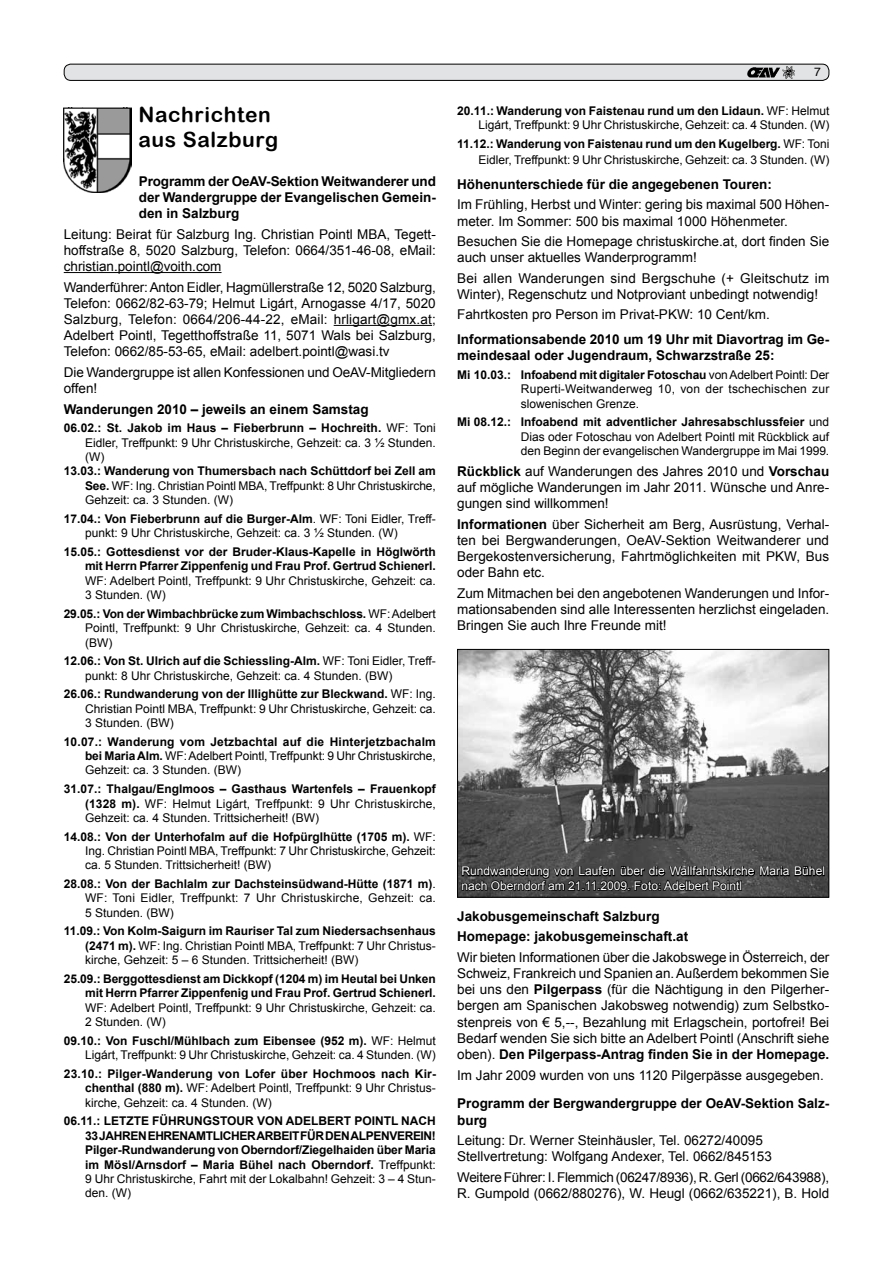
<style>
.page{position:relative;width:893px;height:1263px;background:#fff}
.page>*{position:absolute;margin:0;border:0;box-sizing:border-box;transform-origin:0 0}
.t1{font:21px/25.2px "Arial Rounded MT Bold";letter-spacing:.03em;color:#000}
.t2{font:13.5px/16.2px "Arial";color:#000}
.t3{font:700 13.5px/16.2px "Arial";color:#000}
.t4{font:13.5px/16.2px "Arial";letter-spacing:-.02em;color:#000}
.t5{font:12px/14.4px "Arial";color:#000;text-align:justify}
.t6{font:700 12px/14.4px "Arial";letter-spacing:-.005em;color:#000;text-align:right}
.t7{font:12px/14.4px "Arial";color:#fff}
.t8{font:12px "Helvetica";color:#000}
.s1{font-weight:700}
.s2{font-weight:400}
</style>
<div class="page">
<div style="left:64px;top:64px;width:765px;height:16px;background:#e2e3e4;border-radius:7px"></div>
<div style="left:64px;top:64px;width:765px;height:17px;border:1px solid #000;border-radius:7px"></div>
<img style="left:747px;top:67px;width:28px;height:10px">
<svg style="left:775px;top:66px;width:20px;height:13px"></svg>
<img style="left:64px;top:107px;width:68px;height:85px">
<hr style="left:64px;top:272px;width:158px;height:1px;background:#000">
<hr style="left:334px;top:325px;width:98px;height:1px;background:#000">
<img style="left:459px;top:651px;width:368px;height:244px">
<div style="left:457px;top:649px;width:372px;height:248px;border:1px solid #000"></div>
<svg style="left:461px;top:854px;width:364px;height:38px;background:#363636"></svg>
<h1 class="t1" style="left:138px;top:101px;width:141px">Nachrichten aus Salzburg</h1>
<p class="t3" style="left:139px;top:173px;width:299px;text-align:justify">Programm der OeAV-Sektion Weitwanderer und der Wandergruppe der Evangelischen Gemein&shy;den in Salzburg</p>
<p class="t2" style="left:64px;top:226px;width:374px;text-align:justify">Leitung: Beirat für Salzburg Ing. Christian Pointl MBA, Tegett&shy;hoffstraße 8, 5020 Salzburg, Telefon: 0664/351-46-08, eMail: christian. pointl@voith.com</p>
<p class="t2" style="left:64px;top:279px;width:374px;text-align:justify">Wanderführer: Anton Eidler, Hagmüllerstraße 12, 5020 Salzburg, Telefon: 0662/82-63-79; Helmut Ligárt, Arnogasse 4/17, 5020<br>Salzburg, Telefon: 0664/206-44-22, eMail: hrligart@gmx. at; Adelbert Pointl, Tegetthoffstraße 11, 5071 Wals bei Salzburg, Telefon: 0662/85-53-65, eMail: adelbert. pointl@wasi.tv</p>
<p class="t2" style="left:64px;top:364px;width:374px">Die Wandergruppe ist allen Konfessionen und OeAV-Mitgliedern offen!</p>
<p class="t3" style="left:64px;top:401px;width:306px">Wanderungen 2010 – jeweils an einem Samstag</p>
<p class="t5" style="left:85px;top:421px;width:352px;text-align:left;text-indent:-21px"><span class="s1">06.02.: St. Jakob im Haus – Fieberbrunn – Hochreith.</span> WF: Toni<br>Eidler, Treffpunkt: 9 Uhr Christuskirche, Gehzeit: ca. 3 ½ Stunden. (W)</p>
<p class="t5" style="left:85px;top:464px;width:352px;text-indent:-21px"><span class="s1">13.03.: Wanderung von Thumersbach nach Schüttdorf bei Zell am See.</span> WF: Ing. Christian Pointl MBA, Treffpunkt: 8 Uhr Christuskirche, Gehzeit: ca. 3 Stunden. (W)</p>
<p class="t5" style="left:85px;top:511px;width:352px;text-indent:-21px"><span class="s1">17.04.: Von Fieberbrunn auf die Burger-Alm</span>. WF: Toni Eidler, Treff&shy;punkt: 9 Uhr Christuskirche, Gehzeit: ca. 3 ½ Stunden. (W)</p>
<p class="t6" style="left:64px;top:545px;width:374px">15.05.: Gottesdienst vor der Bruder-Klaus-Kapelle in Höglwörth mit Herrn Pfarrer Zippenfenig und Frau Prof. Gertrud Schienerl.</p>
<p class="t5" style="left:85px;top:573px;width:350px">WF: Adelbert Pointl, Treffpunkt: 9 Uhr Christuskirche, Gehzeit: ca.<br>3 Stunden. (W)</p>
<p class="t5" style="left:85px;top:606px;width:352px;text-align:left;text-indent:-21px"><span class="s1">29.05.: Von der Wimbachbrücke zum Wimbachschloss.</span> WF: Adelbert<br>Pointl, Treffpunkt: 9 Uhr Christuskirche, Gehzeit: ca. 4 Stunden. (BW)</p>
<p class="t5" style="left:85px;top:654px;width:352px;text-indent:-21px"><span class="s1">12.06.: Von St. Ulrich auf die Schiessling-Alm.</span> WF: Toni Eidler, Treff&shy;punkt: 8 Uhr Christuskirche, Gehzeit: ca. 4 Stunden. (BW)</p>
<p class="t5" style="left:85px;top:687px;width:350px;text-indent:-21px"><span class="s1">26.06.: Rundwanderung von der Illighütte zur Bleckwand.</span> WF: Ing.<br>Christian Pointl MBA, Treffpunkt: 9 Uhr Christuskirche, Gehzeit: ca.<br>3 Stunden. (BW)</p>
<p class="t5" style="left:85px;top:734px;width:352px;text-indent:-21px"><span class="s1">10.07.: Wanderung vom Jetzbachtal auf die Hinterjetzbachalm bei Maria Alm.</span> WF: Adelbert Pointl, Treffpunkt: 9 Uhr Christuskirche, Gehzeit: ca. 3 Stunden. (BW)</p>
<p class="t5" style="left:85px;top:782px;width:352px;text-indent:-21px"><span class="s1">31.07.: Thalgau/Englmoos – Gasthaus Wartenfels – Frauenkopf (1328 m).</span> WF: Helmut Ligárt, Treffpunkt: 9 Uhr Christuskirche, Gehzeit: ca. 4 Stunden. Trittsicherheit! (BW)</p>
<p class="t5" style="left:85px;top:829px;width:352px;text-indent:-21px"><span class="s1">14.08.: Von der Unterhofalm auf die Hofpürglhütte (1705 m).</span> WF:<br>Ing. Christian Pointl MBA, Treffpunkt: 7 Uhr Christuskirche, Gehzeit: ca. 5 Stunden. Trittsicherheit! (BW)</p>
<p class="t5" style="left:85px;top:877px;width:350px;text-indent:-21px"><span class="s1">28.08.: Von der Bachlalm zur Dachsteinsüdwand-Hütte (1871 m)</span>.<br>WF: Toni Eidler, Treffpunkt: 7 Uhr Christuskirche, Gehzeit: ca.<br>5 Stunden. (BW)</p>
<p class="t5" style="left:85px;top:924px;width:352px;text-indent:-21px"><span class="s1">11.09.: Von Kolm-Saigurn im Rauriser Tal zum Niedersachsenhaus (2471 m).</span> WF: Ing. Christian Pointl MBA, Treffpunkt: 7 Uhr Christus&shy;kirche, Gehzeit: 5 – 6 Stunden. Trittsicherheit! (BW)</p>
<p class="t6" style="left:64px;top:972px;width:374px">25.09.: Berggottesdienst am Dickkopf (1204 m) im Heutal bei Unken mit Herrn Pfarrer Zippenfenig und Frau Prof. Gertrud Schienerl.</p>
<p class="t5" style="left:85px;top:1000px;width:350px">WF: Adelbert Pointl, Treffpunkt: 9 Uhr Christuskirche, Gehzeit: ca.<br>2 Stunden. (W)</p>
<p class="t5" style="left:64px;top:1033px;width:374px;text-align:right"><span class="s1">09.10.: Von Fuschl/Mühlbach zum Eibensee (952 m).</span> WF: Helmut<br>Ligárt, Treffpunkt: 9 Uhr Christuskirche, Gehzeit: ca. 4 Stunden. (W)</p>
<p class="t5" style="left:85px;top:1066px;width:352px;text-indent:-21px"><span class="s1">23.10.: Pilger-Wanderung von Lofer über Hochmoos nach Kir&shy;chenthal (880 m).</span> WF: Adelbert Pointl, Treffpunkt: 9 Uhr Christus&shy;kirche, Gehzeit: ca. 4 Stunden. (W)</p>
<p class="t6" style="left:85px;top:1114px;width:352px;text-align:justify;text-indent:-21px">06.11.: LETZTE FÜHRUNGSTOUR VON ADELBERT POINTL NACH 33 JAHREN EHRENAMTLICHER ARBEIT FÜR DEN ALPENVEREIN!<br>Pilger-Rundwanderung von Oberndorf/Ziegelhaiden über Maria im Mösl/Arnsdorf – Maria Bühel nach Oberndorf. <span class="s2">Treffpunkt:<br>9 Uhr Christuskirche, Fahrt mit der Lokalbahn! Gehzeit: 3 – 4 Stun&shy;den. (W)</span></p>
<p class="t8" style="left:814px;top:65px;width:8px">7</p>
<p class="t5" style="left:457px;top:104px;width:374px;text-align:right"><span class="s1">20.11.: Wanderung von Faistenau rund um den Lidaun.</span> WF: Helmut<br>Ligárt, Treffpunkt: 9 Uhr Christuskirche, Gehzeit: ca. 4 Stunden. (W)</p>
<p class="t5" style="left:457px;top:136px;width:374px;line-height:16.2px;text-align:right"><span class="s1">11.12.: Wanderung von Faistenau rund um den Kugelberg.</span> WF: Toni<br>Eidler, Treffpunkt: 9 Uhr Christuskirche, Gehzeit: ca. 3 Stunden. (W)</p>
<p class="t3" style="left:457px;top:177px;width:316px">Höhenunterschiede für die angegebenen Touren:</p>
<p class="t2" style="left:457px;top:197px;width:374px">Im Frühling, Herbst und Winter: gering bis maximal 500 Höhen&shy;meter. Im Sommer: 500 bis maximal 1000 Höhenmeter.</p>
<p class="t2" style="left:457px;top:233px;width:374px">Besuchen Sie die Homepage christuskirche.at, dort finden Sie auch unser aktuelles Wanderprogramm!</p>
<p class="t2" style="left:457px;top:270px;width:374px">Bei allen Wanderungen sind Bergschuhe (+ Gleitschutz im<br>Winter), Regenschutz und Notproviant unbedingt notwendig!</p>
<p class="t2" style="left:457px;top:307px;width:312px">Fahrtkosten pro Person im Privat-PKW: 10 Cent/km.</p>
<p class="t3" style="left:457px;top:332px;width:374px">Informationsabende 2010 um 19 Uhr mit Diavortrag im Ge&shy;meindesaal oder Jugendraum, Schwarzstraße 25:</p>
<p class="t5" style="left:521px;top:368px;width:310px;text-indent:-64px"><span class="s1">Mi 10.03.: Infoabend mit digitaler Fotoschau</span> von Adelbert Pointl: Der Ruperti-Weitwanderweg 10, von der tschechischen zur slowenischen Grenze.</p>
<p class="t5" style="left:521px;top:415px;width:310px;text-indent:-64px"><span class="s1">Mi 08.12.: Infoabend mit adventlicher Jahresabschlussfeier</span> und Dias oder Fotoschau von Adelbert Pointl mit Rückblick auf den Beginn der evangelischen Wandergruppe im Mai 1999.</p>
<p class="t2" style="left:457px;top:463px;width:374px;text-align:justify"><span class="s1">Rückblick</span> auf Wanderungen des Jahres 2010 und <span class="s1">Vorschau </span>auf mögliche Wanderungen im Jahr 2011. Wünsche und Anre&shy;gungen sind willkommen!</p>
<p class="t2" style="left:457px;top:516px;width:374px;text-align:justify"><span class="s1">Informationen</span> über Sicherheit am Berg, Ausrüstung, Verhal&shy;ten bei Bergwanderungen, OeAV-Sektion Weitwanderer und Bergekostenversicherung, Fahrtmöglichkeiten mit PKW, Bus oder Bahn etc.</p>
<p class="t2" style="left:457px;top:585px;width:374px">Zum Mitmachen bei den angebotenen Wanderungen und Infor&shy;mationsabenden sind alle Interessenten herzlichst eingeladen.<br>Bringen Sie auch Ihre Freunde mit!</p>
<p class="t7" style="left:461px;top:864px;width:365px">Rundwanderung von Laufen über die Wallfahrtskirche Maria Bühel nach Oberndorf am 21. 11.2009. Foto: Adelbert Pointl</p>
<p class="t3" style="left:457px;top:906px;width:233px;line-height:20.4px">Jakobusgemeinschaft Salzburg<br>Homepage: jakobusgemeinschaft.at</p>
<p class="t2" style="left:457px;top:949px;width:374px;text-align:justify">Wir bieten Informationen über die Jakobswege in Österreich, der Schweiz, Frankreich und Spanien an. Außerdem bekommen Sie bei uns den <span class="s1">Pilgerpass</span> (für die Nächtigung in den Pilgerher&shy;bergen am Spanischen Jakobsweg notwendig) zum Selbstko&shy;stenpreis von € 5,--, Bezahlung mit Erlagschein, portofrei! Bei Bedarf wenden Sie sich bitte an Adelbert Pointl (Anschrift siehe oben). <span class="s1">Den Pilgerpass-Antrag finden Sie in der Homepage.</span></p>
<p class="t2" style="left:457px;top:1067px;width:366px">Im Jahr 2009 wurden von uns 1120 Pilgerpässe ausgegeben.</p>
<p class="t3" style="left:457px;top:1096px;width:374px">Programm der Bergwandergruppe der OeAV-Sektion Salz&shy;burg</p>
<p class="t2" style="left:457px;top:1132px;width:316px">Leitung: Dr. Werner Steinhäusler, Tel. 06272/40095<br>Stellvertretung: Wolfgang Andexer, Tel. 0662/845153</p>
<p class="t4" style="left:457px;top:1169px;width:374px">Weitere Führer: I. Flemmich (06247/8936), R. Gerl (0662/643988),<br>R. Gumpold (0662/880276), W. Heugl (0662/635221), B. Hold</p>
</div>
